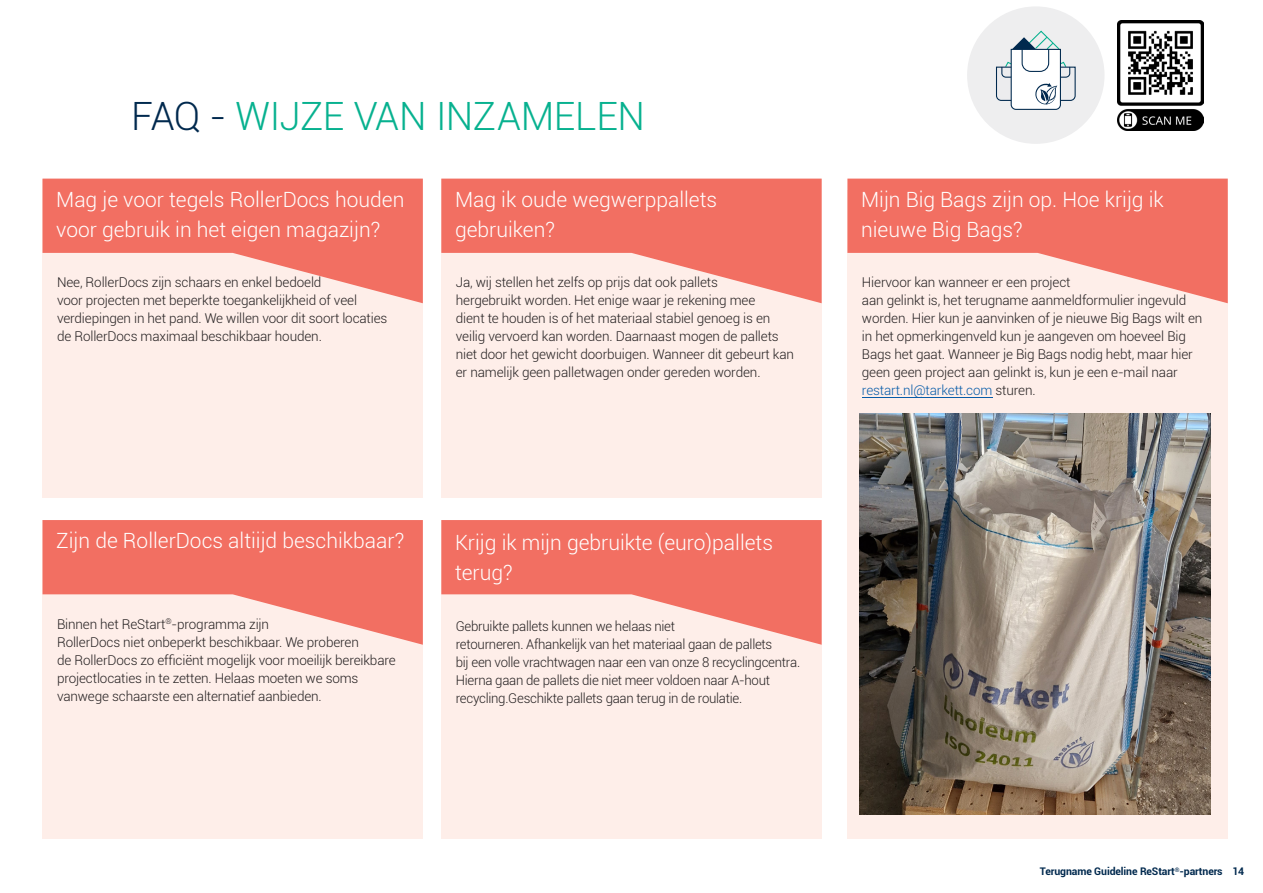
<style>
.page{position:relative;width:1263px;height:893px;background:#fff}
.page>*{position:absolute;margin:0;border:0;box-sizing:border-box;transform-origin:0 0}
.Intro_mono_-_12_18{font:300 39px "Roboto";letter-spacing:-.015em;color:#07b18f}
.t1{font:300 21px/30px "Roboto";color:#fff}
.t2{font:300 13.5px/18px "Roboto";letter-spacing:-.01em;color:#231f20}
.t3{font:700 10.5px "Roboto";letter-spacing:-.01em;color:#00294e}
.s1{color:#00294e}
.s2{color:#075ca9}
</style>
<div class="page">
<div style="left:441px;top:179px;width:381px;height:318px;background:#feeee9"></div>
<svg style="left:441px;top:179px;width:381px;height:124px;fill:#f26f62"></svg>
<div style="left:847px;top:191px;width:381px;height:648px;background:#feeee9"></div>
<svg style="left:847px;top:179px;width:381px;height:124px;fill:#f26f62"></svg>
<div style="left:43px;top:520px;width:380px;height:319px;background:#feeee9"></div>
<div style="left:441px;top:520px;width:381px;height:319px;background:#feeee9"></div>
<svg style="left:43px;top:520px;width:380px;height:125px;fill:#f26f62"></svg>
<div style="left:43px;top:179px;width:380px;height:318px;background:#feeee9"></div>
<svg style="left:43px;top:179px;width:380px;height:124px;fill:#f26f62"></svg>
<img style="left:1118px;top:20px;width:85px;height:111px">
<div style="left:967px;top:6px;width:137px;height:138px;background:#eeeeef;border-radius:50%"></div>
<svg style="left:996px;top:30px;width:80px;height:80px"></svg>
<svg style="left:441px;top:520px;width:381px;height:125px;fill:#f26f62"></svg>
<img style="left:859px;top:413px;width:351px;height:401px">
<hr style="left:862px;top:397px;width:130px;height:1px;background:#075ca9">
<p class="Intro_mono_-_12_18" style="left:131px;top:89px;width:515px"><span class="s1">FAQ -</span> WIJZE VAN INZAMELEN</p>
<p class="t1" style="left:56px;top:183px;width:350px">Mag je voor tegels RollerDocs houden voor gebruik in het eigen magazijn?</p>
<p class="t2" style="left:57px;top:273px;width:332px">Nee, RollerDocs zijn schaars en enkel bedoeld<br>voor projecten met beperkte toegankelijkheid of veel verdiepingen in het pand. We willen voor dit soort locaties de RollerDocs maximaal beschikbaar houden.</p>
<p class="t1" style="left:455px;top:183px;width:264px">Mag ik oude wegwerppallets gebruiken?</p>
<p class="t2" style="left:456px;top:273px;width:340px">Ja, wij stellen het zelfs op prijs dat ook pallets<br>hergebruikt worden. Het enige waar je rekening mee<br>dient te houden is of het materiaal stabiel genoeg is en veilig vervoerd kan worden. Daarnaast mogen de pallets niet door het gewicht doorbuigen. Wanneer dit gebeurt kan er namelijk geen palletwagen onder gereden worden.</p>
<p class="t1" style="left:56px;top:525px;width:349px">Zijn de RollerDocs altiijd beschikbaar?</p>
<p class="t2" style="left:57px;top:614px;width:340px">Binnen het ReStart<sup>®</sup>-programma zijn<br>RollerDocs niet onbeperkt beschikbaar. We proberen<br>de RollerDocs zo efficiënt mogelijk voor moeilijk bereikbare projectlocaties in te zetten. Helaas moeten we soms vanwege schaarste een alternatief aanbieden.</p>
<p class="t1" style="left:455px;top:527px;width:319px">Krijg ik mijn gebruikte (euro)pallets terug?</p>
<p class="t2" style="left:456px;top:617px;width:346px">Gebruikte pallets kunnen we helaas niet<br>retourneren. Afhankelijk van het materiaal gaan de pallets<br>bij een volle vrachtwagen naar een van onze 8 recyclingcentra.<br>Hierna gaan de pallets die niet meer voldoen naar A-hout recycling.Geschikte pallets gaan terug in de roulatie.</p>
<p class="t1" style="left:861px;top:183px;width:304px">Mijn Big Bags zijn op. Hoe krijg ik nieuwe Big Bags?</p>
<p class="t2" style="left:862px;top:273px;width:342px">Hiervoor kan wanneer er een project<br>aan gelinkt is, het terugname aanmeldformulier ingevuld worden. Hier kun je aanvinken of je nieuwe Big Bags wilt en in het opmerkingenveld kun je aangeven om hoeveel Big Bags het gaat. Wanneer je Big Bags nodig hebt, maar hier geen geen project aan gelinkt is, kun je een e-mail naar <span class="s2">restart.nl@tarkett.com</span> sturen.</p>
<p class="t3" style="left:1040px;top:864px;width:184px">Terugname Guideline ReStart<sup>®</sup>-partners</p>
<p class="t3" style="left:1232px;top:864px;width:13px">14</p>
</div>
